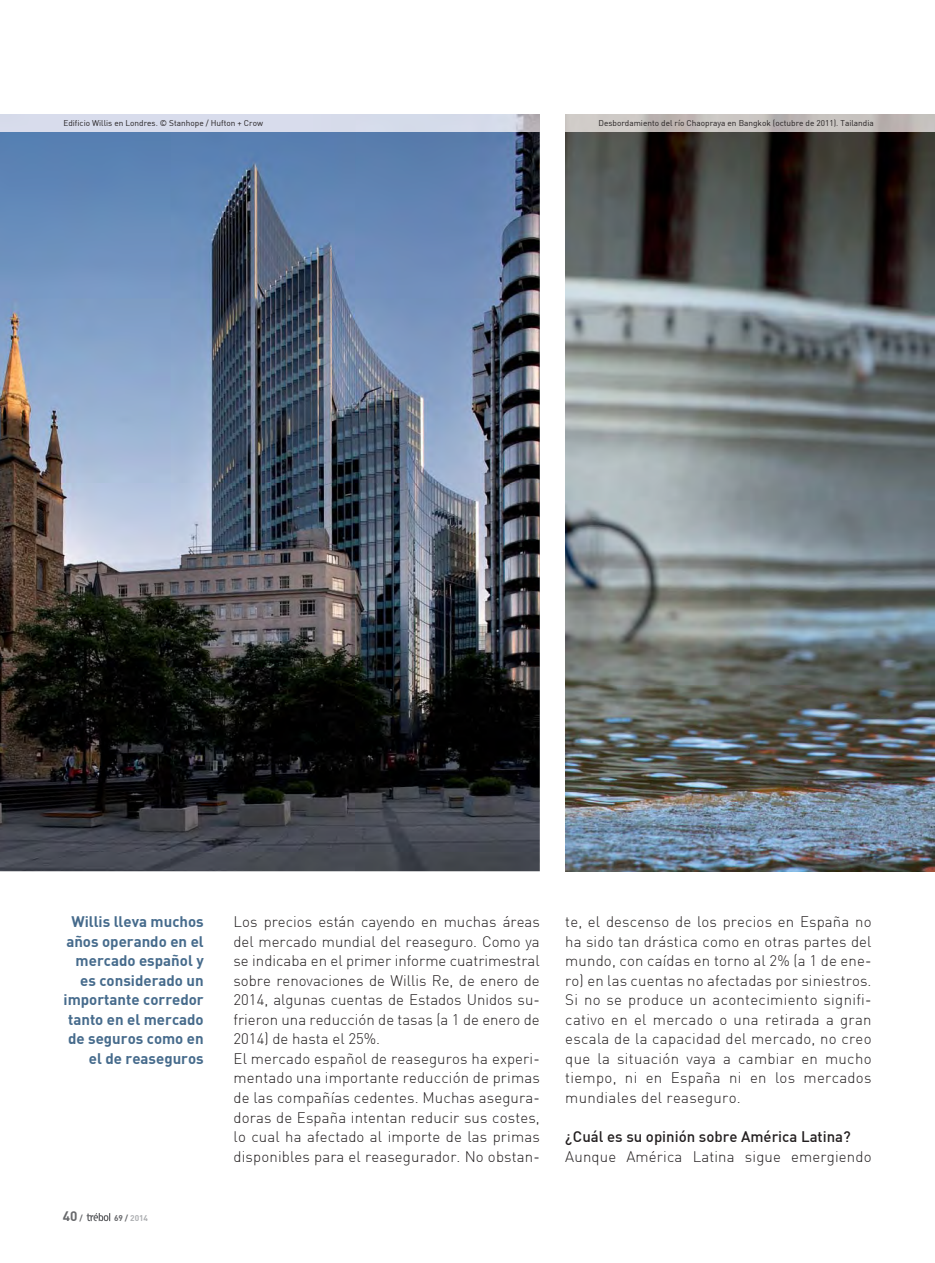
<style>
.page{position:relative;width:935px;height:1263px;background:#fff}
.page>*{position:absolute;margin:0;border:0;box-sizing:border-box;transform-origin:0 0}
.t1{font:300 15px/19.5px "DIN";letter-spacing:.01em;color:#231f20}
.t2{font:700 15px/19.5px "DIN";color:#466b8c;text-align:right}
.t3{font:500 15px "DIN";color:#231f20}
.t4{font:700 13.5px "DIN";color:#67686b}
.t5{font:8.25px "DIN";color:#231f20}
.t6{font:700 8.25px "DIN";color:#aeb0b3}
.s1{font-size:8.25px}
.s2{color:#67686b}
</style>
<div class="page">
<svg style="left:87px;top:1213px;width:23px;height:7px"></svg>
<img style="left:0;top:131px;width:540px;height:740px">
<img style="left:565px;top:131px;width:370px;height:740px">
<svg style="left:565px;top:114px;width:370px;height:17px;background:#c4bebb"></svg>
<p class="t5" style="left:63px;top:118px;width:201px">Edificio Willis en Londres. © Stanhope / Hufton + Crow</p>
<p class="t5" style="left:598px;top:118px;width:277px">Desbordamiento del río Chaopraya en Bangkok (octubre de 2011). Tailandia</p>
<p class="t2" style="left:64px;top:911px;width:142px">Willis lleva muchos años operando en el mercado español y es considerado un importante corredor tanto en el mercado de seguros como en el de reaseguros</p>
<p class="t4" style="left:63px;top:1206px;width:21px">40 <span class="s1">/</span></p>
<p class="t6" style="left:114px;top:1212px;width:36px"><span class="s2">69 /</span> 2014</p>
<p class="t1" style="left:233px;top:912px;width:308px">Los precios están cayendo en muchas áreas del mercado mundial del reaseguro. Como ya se indicaba en el primer informe cuatrimestral sobre renovaciones de Willis Re, de enero de 2014, algunas cuentas de Estados Unidos su&shy;frieron una reducción de tasas (a 1 de enero de 2014) de hasta el 25%.<br>El mercado español de reaseguros ha experi&shy;mentado una importante reducción de primas de las compañías cedentes. Muchas asegura&shy;doras de España intentan reducir sus costes, lo cual ha afectado al importe de las primas disponibles para el reasegurador. No obstan-</p>
<p class="t1" style="left:565px;top:912px;width:308px;text-align:justify">te, el descenso de los precios en España no ha sido tan drástica como en otras partes del mundo, con caídas en torno al 2% (a 1 de ene&shy;ro) en las cuentas no afectadas por siniestros.<br>Si no se produce un acontecimiento signifi&shy;cativo en el mercado o una retirada a gran escala de la capacidad del mercado, no creo que la situación vaya a cambiar en mucho tiempo, ni en España ni en los mercados mundiales del reaseguro.</p>
<p class="t3" style="left:565px;top:1126px;width:287px">¿Cuál es su opinión sobre América Latina?</p>
<p class="t1" style="left:565px;top:1146px;width:308px">Aunque América Latina sigue emergiendo</p>
</div>
